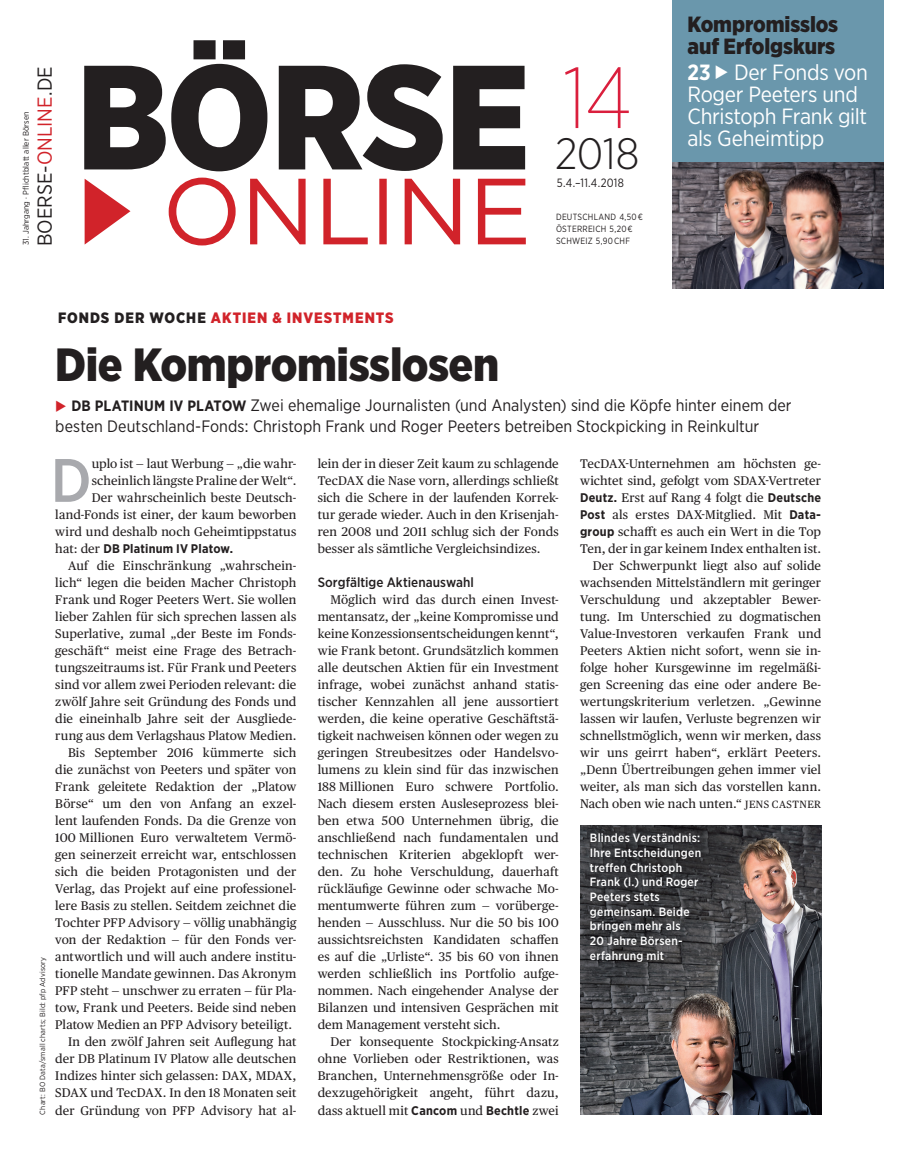
<style>
.page{position:relative;width:902px;height:1170px;background:#fff}
.page>*{position:absolute;margin:0;border:0;box-sizing:border-box;transform-origin:0 0}
.t1{font:200 86.25px "Gotham Narrow";color:#da1f3d}
._000_Grundtext_Initi{font:500 61.05px "Gotham Narrow";color:#a8a9ad}
._000_Head_black_31{font:900 46.5px "Gotham Narrow";letter-spacing:-.01em;color:#231f20}
.t2{font:300 43.8px "Gotham Narrow";color:#231f20}
._000_BU_Head{font:22.05px/22px "Gotham Narrow";letter-spacing:-.015em;color:#fff}
._000_BU_Head-2{font:900 22.05px/22px "Gotham Narrow";letter-spacing:-.005em;color:#231f20}
.t3{font:20.1px "Gotham Narrow";color:#231f20}
._000_Vorspann_11{font:16.5px/21px "Gotham Narrow";color:#231f20}
._000_Rubrik_re{font:900 15px "Gotham Narrow";letter-spacing:.06em;color:#d1232a}
._000_Zwischentitel{font:500 13.5px "Gotham Narrow";letter-spacing:.005em;color:#231f20}
._000_Grundtext_LT{font:12.6px/17px "Publico Text";letter-spacing:.01em;color:#231f20;text-align:justify}
._000_Grundtext_Initi-2{font:12.6px "Publico Text";letter-spacing:.01em;color:#231f20}
._000_Grundtext_Initi-3{font:700 12.6px "Gotham Narrow";letter-spacing:.015em;color:#231f20}
._000_Bildunterschrif{font:500 12px/14.7px "Gotham Narrow";letter-spacing:.02em;color:#fff}
.t4{font:12px "Gotham Narrow";letter-spacing:.015em;color:#231f20;scale:.94 1}
.t5{font:9px/12px "Gotham Narrow";letter-spacing:.025em;color:#231f20;scale:.94 1}
.t6{font:8.25px "Gotham Narrow";letter-spacing:.005em;color:#231f20}
._000_BILDNACHWEIS{font:7.5px "Gotham Narrow";letter-spacing:.025em;color:#231f20}
.s1{color:#d1232a}
.s2{font-weight:700}
.s3{color:#231f20}
.s4{font-weight:700;font-size:15px}
.s5{font-family:"Gotham Narrow";font-weight:700}
.s6{font-size:10.5px}
.s7{font-family:"Publico Text";font-weight:400}
</style>
<div class="page">
<img style="left:580px;top:825px;width:241px;height:289px">
<div style="left:672px;top:0;width:211px;height:166px;background:#6a97ac"></div>
<svg style="left:169px;top:177px;width:356px;height:68px"></svg>
<svg style="left:84px;top:40px;width:441px;height:131px;fill:#231f20"></svg>
<svg style="left:85px;top:179px;width:45px;height:65px"></svg>
<img style="left:672px;top:163px;width:211px;height:125px">
<p class="t3" style="left:32px;top:246px;width:181px;rotate:-90deg">BOERSE-<span class="s1">ONLINE</span>.DE</p>
<p class="t6" style="left:21px;top:245px;width:135px;rotate:-90deg">31. Jahrgang · Pflichtblatt aller Börsen</p>
<p class="t1" style="left:562px;top:46px;width:71px">14</p>
<p class="t2" style="left:555px;top:127px;width:86px">2018</p>
<p class="t4" style="left:557px;top:175px;width:73px">5.4.–11.4.2018</p>
<p class="t5" style="left:556px;top:211px;width:94px">DEUTSCHLAND 4,50 €<br>ÖSTERREICH 5,20 €<br>SCHWEIZ 5,90 CHF</p>
<p class="_000_BU_Head-2" style="left:687px;top:13px;width:152px">Kompromisslos auf Erfolgskurs</p>
<p class="_000_BU_Head" style="left:687px;top:61px;width:182px"><span class="s2">23</span> ◆ Der Fonds von<br>Roger Peeters und<br>Christoph Frank gilt als Geheimtipp</p>
<p class="_000_BILDNACHWEIS" style="left:38px;top:1114px;width:159px;rotate:-90deg">Chart: BO Data/small charts; Bild: pfp Advisory</p>
<p class="_000_Rubrik_re" style="left:58px;top:308px;width:337px"><span class="s3">FONDS DER WOCHE</span> AKTIEN &amp; INVESTMENTS</p>
<p class="_000_Head_black_31" style="left:55px;top:334px;width:445px">Die Kompromisslosen</p>
<p class="_000_Vorspann_11" style="left:55px;top:394px;width:737px"><span class="s1">◆</span> <span class="s4">DB PLATINUM IV PLATOW</span> Zwei ehemalige Journalisten (und Analysten) sind die Köpfe hinter einem der besten Deutschland-Fonds: Christoph Frank und Roger Peeters betreiben Stockpicking in Reinkultur</p>
<p class="_000_Grundtext_Initi" style="left:51px;top:441px;width:43px">D</p>
<p class="_000_Grundtext_Initi-2" style="left:92px;top:454px;width:206px">uplo ist — laut Werbung — „die wahr-</p>
<p class="_000_Grundtext_LT" style="left:317px;top:454px;width:242px">lein der in dieser Zeit kaum zu schlagende TecDAX die Nase vorn, allerdings schließt sich die Schere in der laufenden Korrek&shy;tur gerade wieder. Auch in den Krisenjah&shy;ren 2008 und 2011 schlug sich der Fonds besser als sämtliche Vergleichsindizes.</p>
<p class="_000_Zwischentitel" style="left:317px;top:573px;width:158px">Sorgfältige Aktienauswahl</p>
<p class="_000_Grundtext_LT" style="left:317px;top:590px;width:242px;text-indent:13px">Möglich wird das durch einen Invest&shy;mentansatz, der „keine Kompromisse und keine Konzessionsentscheidungen kennt“, wie Frank betont. Grundsätzlich kommen alle deutschen Aktien für ein Investment infrage, wobei zunächst anhand statis&shy;tischer Kennzahlen all jene aussortiert werden, die keine operative Geschäftstä&shy;tigkeit nachweisen können oder wegen zu geringen Streubesitzes oder Handelsvo&shy;lumens zu klein sind für das inzwischen 188 Millionen Euro schwere Portfolio.<br>Nach diesem ersten Ausleseprozess blei&shy;ben etwa 500 Unternehmen übrig, die anschließend nach fundamentalen und technischen Kriterien abgeklopft wer&shy;den. Zu hohe Verschuldung, dauerhaft rückläufige Gewinne oder schwache Mo&shy;mentumwerte führen zum — vorüberge&shy;henden — Ausschluss. Nur die 50 bis 100 aussichtsreichsten Kandidaten schaffen es auf die „Urliste“. 35 bis 60 von ihnen werden schließlich ins Portfolio aufge&shy;nommen. Nach eingehender Analyse der Bilanzen und intensiven Gesprächen mit dem Management versteht sich.</p>
<p class="_000_Grundtext_LT" style="left:317px;top:1032px;width:242px;text-indent:13px">Der konsequente Stockpicking-Ansatz ohne Vorlieben oder Restriktionen, was Branchen, Unternehmensgröße oder In&shy;dexzugehörigkeit angeht, führt dazu, dass aktuell mit <span class="s5">Cancom</span> und <span class="s5">Bechtle</span> zwei</p>
<p class="_000_Grundtext_LT" style="left:580px;top:454px;width:242px">TecDAX-Unternehmen am höchsten ge&shy;wichtet sind, gefolgt vom SDAX-Vertreter <span class="s5">Deutz.</span> Erst auf Rang 4 folgt die <span class="s5">Deutsche Post</span> als erstes DAX-Mitglied. Mit <span class="s5">Data&shy;group</span> schafft es auch ein Wert in die Top Ten, der in gar keinem Index enthalten ist.</p>
<p class="_000_Grundtext_LT" style="left:580px;top:556px;width:242px;text-indent:13px">Der Schwerpunkt liegt also auf solide wachsenden Mittelständlern mit geringer Verschuldung und akzeptabler Bewer&shy;tung. Im Unterschied zu dogmatischen Value-Investoren verkaufen Frank und Peeters Aktien nicht sofort, wenn sie in&shy;folge hoher Kursgewinne im regelmäßi&shy;gen Screening das eine oder andere Be&shy;wertungskriterium verletzen. „Gewinne lassen wir laufen, Verluste begrenzen wir schnellstmöglich, wenn wir merken, dass wir uns geirrt haben“, erklärt Peeters. „Denn Übertreibungen gehen immer viel weiter, als man sich das vorstellen kann.<br>Nach oben wie nach unten.“ <span class="s6">JENS CASTNER</span></p>
<p class="_000_Grundtext_Initi-2" style="left:92px;top:471px;width:206px">scheinlich längste Praline der Welt“.</p>
<p class="_000_Grundtext_Initi-2" style="left:92px;top:488px;width:206px">Der wahrscheinlich beste Deutsch-</p>
<p class="_000_Grundtext_Initi-2" style="left:55px;top:505px;width:242px">land-Fonds ist einer, der kaum beworben</p>
<p class="_000_Grundtext_Initi-2" style="left:55px;top:522px;width:242px">wird und deshalb noch Geheimtippstatus</p>
<p class="_000_Grundtext_Initi-3" style="left:55px;top:540px;width:179px"><span class="s7">hat: der</span> DB Platinum IV Platow.</p>
<p class="_000_Grundtext_LT" style="left:55px;top:556px;width:242px;text-indent:13px">Auf die Einschränkung „wahrschein&shy;lich“ legen die beiden Macher Christoph Frank und Roger Peeters Wert. Sie wollen lieber Zahlen für sich sprechen lassen als Superlative, zumal „der Beste im Fonds&shy;geschäft“ meist eine Frage des Betrach&shy;tungszeitraums ist. Für Frank und Peeters sind vor allem zwei Perioden relevant: die zwölf Jahre seit Gründung des Fonds und die eineinhalb Jahre seit der Ausgliede&shy;rung aus dem Verlagshaus Platow Medien.</p>
<p class="_000_Grundtext_LT" style="left:55px;top:743px;width:242px;text-indent:13px">Bis September 2016 kümmerte sich die zunächst von Peeters und später von Frank geleitete Redaktion der „Platow Börse“ um den von Anfang an exzel&shy;lent laufenden Fonds. Da die Grenze von 100 Millionen Euro verwaltetem Vermö&shy;gen seinerzeit erreicht war, entschlossen sich die beiden Protagonisten und der Verlag, das Projekt auf eine professionel&shy;lere Basis zu stellen. Seitdem zeichnet die Tochter PFP Advisory — völlig unabhängig von der Redaktion — für den Fonds ver&shy;antwortlich und will auch andere institu&shy;tionelle Mandate gewinnen. Das Akronym PFP steht — unschwer zu erraten — für Pla&shy;tow, Frank und Peeters. Beide sind neben Platow Medien an PFP Advisory beteiligt.</p>
<p class="_000_Grundtext_LT" style="left:55px;top:1032px;width:242px;text-indent:13px">In den zwölf Jahren seit Auflegung hat der DB Platinum IV Platow alle deutschen Indizes hinter sich gelassen: DAX, MDAX, SDAX und TecDAX. In den 18 Monaten seit der Gründung von PFP Advisory hat al-</p>
<p class="_000_Bildunterschrif" style="left:590px;top:830px;width:113px">Blindes Verständnis:<br>Ihre Entscheidungen treffen Christoph<br>Frank (l.) und Roger<br>Peeters stets gemeinsam. Beide bringen mehr als<br>20 Jahre Börsen&shy;erfahrung mit</p>
</div>
